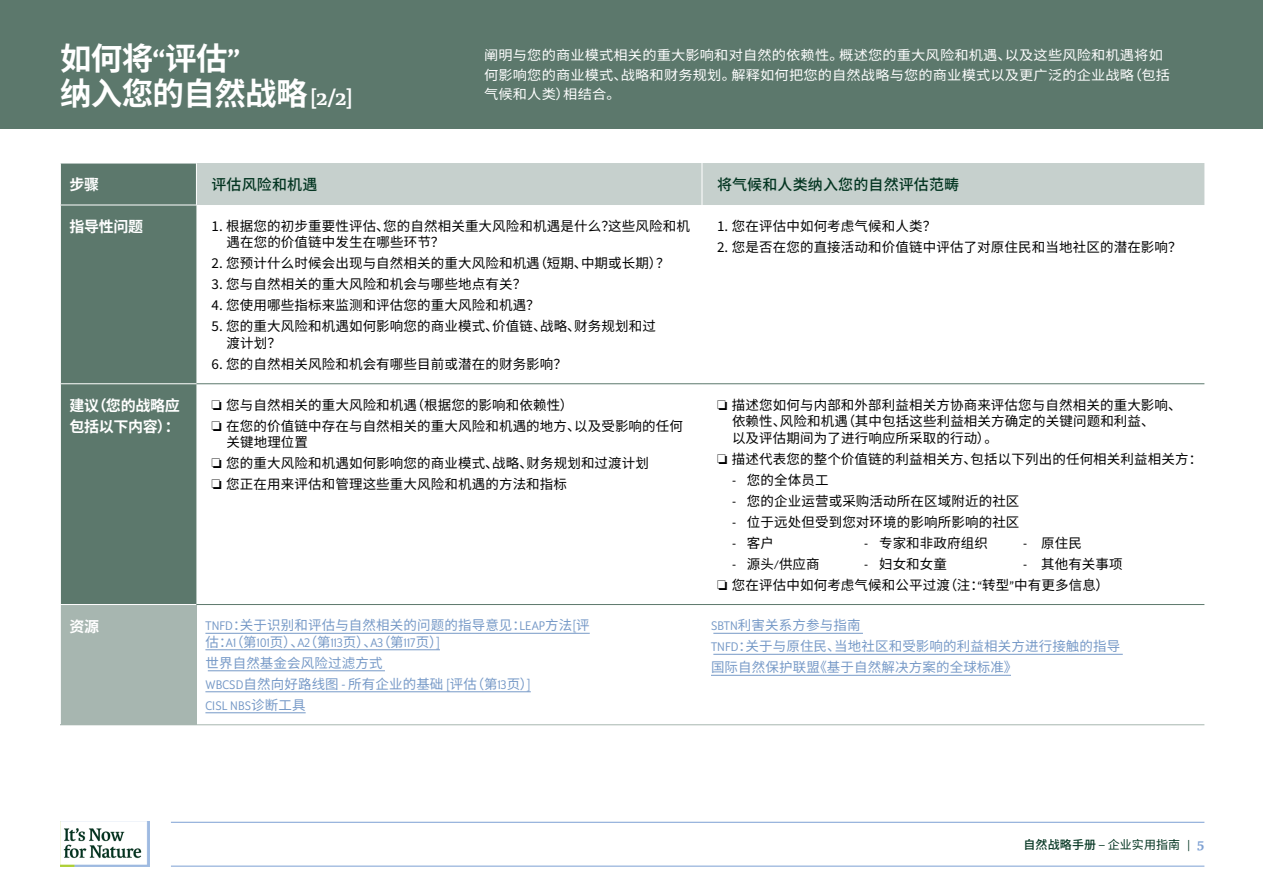
<style>
.page{position:relative;width:1263px;height:893px;background:#fff}
.page>*{position:absolute;margin:0;border:0;box-sizing:border-box;transform-origin:0 0}
.t1{font:700 31.5px/34.5px "Noto Sans SC";letter-spacing:-.02em;color:#fff}
.t2{font:700 15px/21px "Noto Sans SC";letter-spacing:-.02em;color:#fff}
.t3{font:500 15px "Noto Sans SC";letter-spacing:.01em;color:#033521}
.t4{font:13.5px/16.5px "Noto Sans SC";letter-spacing:.01em;color:#000001}
.t5{font:13.5px/21px "Noto Sans SC";letter-spacing:.01em;color:#7699c7}
.t6{font:13.5px/19.5px "Noto Sans SC";letter-spacing:.01em;color:#fff;scale:1.05 1}
.t7{font:13.5px "Program OT";letter-spacing:.01em;color:#7699c7}
.t8{font:500 12px "Noto Sans SC";letter-spacing:.01em;color:#033521}
.s1{font-family:"Karmina"}
.s2{font-family:"Karmina";font-size:22.5px}
.s3{font-family:"Program OT"}
.s4{font-family:"Noto Sans SC"}
.s5{font-family:"Program OT";font-weight:400}
.s6{font-weight:400}
.s7{font-family:"Karmina";font-weight:700;font-size:15px;color:#7da0d3}
</style>
<div class="page">
<img style="left:60px;top:822px;width:90px;height:45px">
<hr style="left:171px;top:822px;width:1033px;height:1px;background:#7da0d3">
<hr style="left:171px;top:866px;width:1033px;height:1px;background:#7da0d3">
<div style="left:0;top:0;width:1263px;height:128px;background:#5c786c"></div>
<div style="left:61px;top:164px;width:135px;height:440px;background:#5c786c"></div>
<div style="left:197px;top:163px;width:1007px;height:42px;background:#c6d0cd"></div>
<div style="left:60px;top:604px;width:136px;height:121px;background:#a7b6b0"></div>
<hr style="left:196px;top:383px;width:506px;height:1px;background:#5c786c">
<hr style="left:702px;top:383px;width:502px;height:1px;background:#5c786c">
<hr style="left:702px;top:163px;width:1px;height:42px;background:#fff">
<hr style="left:60px;top:205px;width:137px;height:1px;background:#fff">
<hr style="left:60px;top:383px;width:136px;height:1px;background:#fff">
<hr style="left:60px;top:604px;width:136px;height:1px;background:#fff">
<hr style="left:60px;top:605px;width:1px;height:119px;background:#fff">
<hr style="left:196px;top:604px;width:506px;height:1px;background:#5c786c">
<hr style="left:702px;top:604px;width:502px;height:1px;background:#5c786c">
<hr style="left:196px;top:724px;width:506px;height:1px;background:#a7b6b0">
<hr style="left:702px;top:724px;width:502px;height:1px;background:#a7b6b0">
<hr style="left:205px;top:633px;width:385px;height:1px;background:#7699c7">
<hr style="left:205px;top:649px;width:235px;height:1px;background:#7699c7">
<hr style="left:208px;top:670px;width:177px;height:1px;background:#7699c7">
<hr style="left:205px;top:691px;width:326px;height:1px;background:#7699c7">
<hr style="left:205px;top:712px;width:101px;height:1px;background:#7699c7">
<hr style="left:713px;top:633px;width:150px;height:1px;background:#7699c7">
<hr style="left:713px;top:654px;width:410px;height:1px;background:#7699c7">
<hr style="left:711px;top:675px;width:300px;height:1px;background:#7699c7">
<h1 class="t1" style="left:60px;top:42px;width:294px">如何将<span class="s1">“</span>评估<span class="s1">”<br></span>纳入您的自然战略 <span class="s2">[2/2]</span></h1>
<p class="t6" style="left:484px;top:46px;width:655px">阐明与您的商业模式相关的重大影响和对自然的依赖性。概述您的重大风险和机遇、以及这些风险和机遇将如何影响您的商业模式、战略和财务规划。解释如何把您的自然战略与您的商业模式以及更广泛的企业战略（包括气候和人类）相结合。</p>
<p class="t2" style="left:69px;top:174px;width:31px">步骤</p>
<p class="t3" style="left:211px;top:176px;width:107px">评估风险和机遇</p>
<p class="t3" style="left:717px;top:176px;width:244px">将气候和人类纳入您的自然评估范畴</p>
<p class="t2" style="left:69px;top:216px;width:75px">指导性问题</p>
<p class="t4" style="left:226px;top:218px;width:465px;text-indent:-15px">1. 根据您的初步重要性评估、您的自然相关重大风险和机遇是什么？这些风险和机遇在您的价值链中发生在哪些环节？</p>
<p class="t4" style="left:211px;top:255px;width:460px">2. 您预计什么时候会出现与自然相关的重大风险和机遇（短期、中期或长期）？</p>
<p class="t4" style="left:211px;top:276px;width:316px">3. 您与自然相关的重大风险和机会与哪些地点有关？</p>
<p class="t4" style="left:211px;top:297px;width:330px">4. 您使用哪些指标来监测和评估您的重大风险和机遇？</p>
<p class="t4" style="left:226px;top:318px;width:431px;text-indent:-15px">5. 您的重大风险和机遇如何影响您的商业模式、价值链、战略、财务规划和过渡计划？</p>
<p class="t4" style="left:211px;top:356px;width:357px">6. 您的自然相关风险和机会有哪些目前或潜在的财务影响？</p>
<p class="t4" style="left:717px;top:218px;width:221px">1. 您在评估中如何考虑气候和人类？</p>
<p class="t4" style="left:717px;top:239px;width:466px">2. 您是否在您的直接活动和价值链中评估了对原住民和当地社区的潜在影响？</p>
<p class="t2" style="left:69px;top:395px;width:112px">建议（您的战略应包括以下内容）：</p>
<p class="t4" style="left:211px;top:394px;width:473px;line-height:21px">❏ 您与自然相关的重大风险和机遇（根据您的影响和依赖性）<br>❏ 在您的价值链中存在与自然相关的重大风险和机遇的地方、以及受影响的任何</p>
<p class="t4" style="left:211px;top:432px;width:439px;line-height:21px;text-indent:15px">关键地理位置<br>❏ 您的重大风险和机遇如何影响您的商业模式、战略、财务规划和过渡计划❏ 您正在用来评估和管理这些重大风险和机遇的方法和指标</p>
<p class="t2" style="left:69px;top:616px;width:31px">资源</p>
<p class="t5" style="left:205px;top:617px;width:386px;line-height:16.5px"><span class="s3">TNFD</span>：关于识别和评估与自然相关的问题的指导意见：<span class="s3">LEAP</span>方法<span class="s3">[</span>评估：<span class="s3">A1</span>（第<span class="s3">101</span>页）、<span class="s3">A2</span>（第<span class="s3">113</span>页）、<span class="s3">A3</span>（第<span class="s3">117</span>页）<span class="s3">]</span></p>
<p class="t5" style="left:205px;top:653px;width:329px">世界自然基金会风险过滤方式<br><span class="s3">WBCSD</span>自然向好路线图 <span class="s3">-</span> 所有企业的基础 <span class="s3">[</span>评估（第<span class="s3">13</span>页）<span class="s3">]</span></p>
<p class="t7" style="left:205px;top:698px;width:102px">CISL NBS<span class="s4">诊断工具</span></p>
<p class="t4" style="left:732px;top:397px;width:451px;text-indent:-15px">❏ 描述您如何与内部和外部利益相关方协商来评估您与自然相关的重大影响、依赖性、风险和机遇（其中包括这些利益相关方确定的关键问题和利益、<br>以及评估期间为了进行响应所采取的行动）。</p>
<p class="t4" style="left:717px;top:451px;width:487px">❏ 描述代表您的整个价值链的利益相关方、包括以下列出的任何相关利益相关方：</p>
<p class="t4" style="left:732px;top:472px;width:98px"><span class="s3">-</span> 您的全体员工</p>
<p class="t4" style="left:732px;top:493px;width:289px"><span class="s3">-</span> 您的企业运营或采购活动所在区域附近的社区</p>
<p class="t4" style="left:732px;top:514px;width:289px"><span class="s3">-</span> 位于远处但受到您对环境的影响所影响的社区</p>
<p class="t4" style="left:732px;top:535px;width:43px"><span class="s3">-</span> 客户</p>
<p class="t4" style="left:864px;top:535px;width:125px"><span class="s3">-</span> 专家和非政府组织</p>
<p class="t4" style="left:1023px;top:535px;width:60px"><span class="s3">-</span> 原住民</p>
<p class="t4" style="left:732px;top:556px;width:89px"><span class="s3">-</span> 源头<span class="s3">/</span>供应商</p>
<p class="t4" style="left:864px;top:556px;width:85px"><span class="s3">-</span> 妇女和女童</p>
<p class="t4" style="left:717px;top:553px;width:407px;line-height:21px;text-indent:306px"><span class="s3">-</span> 其他有关事项❏ 您在评估中如何考虑气候和公平过渡（注：<span class="s3">“</span>转型<span class="s3">”</span>中有更多信息）</p>
<p class="t5" style="left:711px;top:615px;width:411px"><span class="s3">SBTN</span>利害关系方参与指南<br><span class="s3">TNFD</span>：关于与原住民、当地社区和受影响的利益相关方进行接触的指导国际自然保护联盟《基于自然解决方案的全球标准》</p>
<p class="t8" style="left:1023px;top:837px;width:182px">自然战略手册 <span class="s5">–</span> <span class="s6">企业实用指南</span> <span class="s5">|</span> <span class="s7">5</span></p>
</div>
